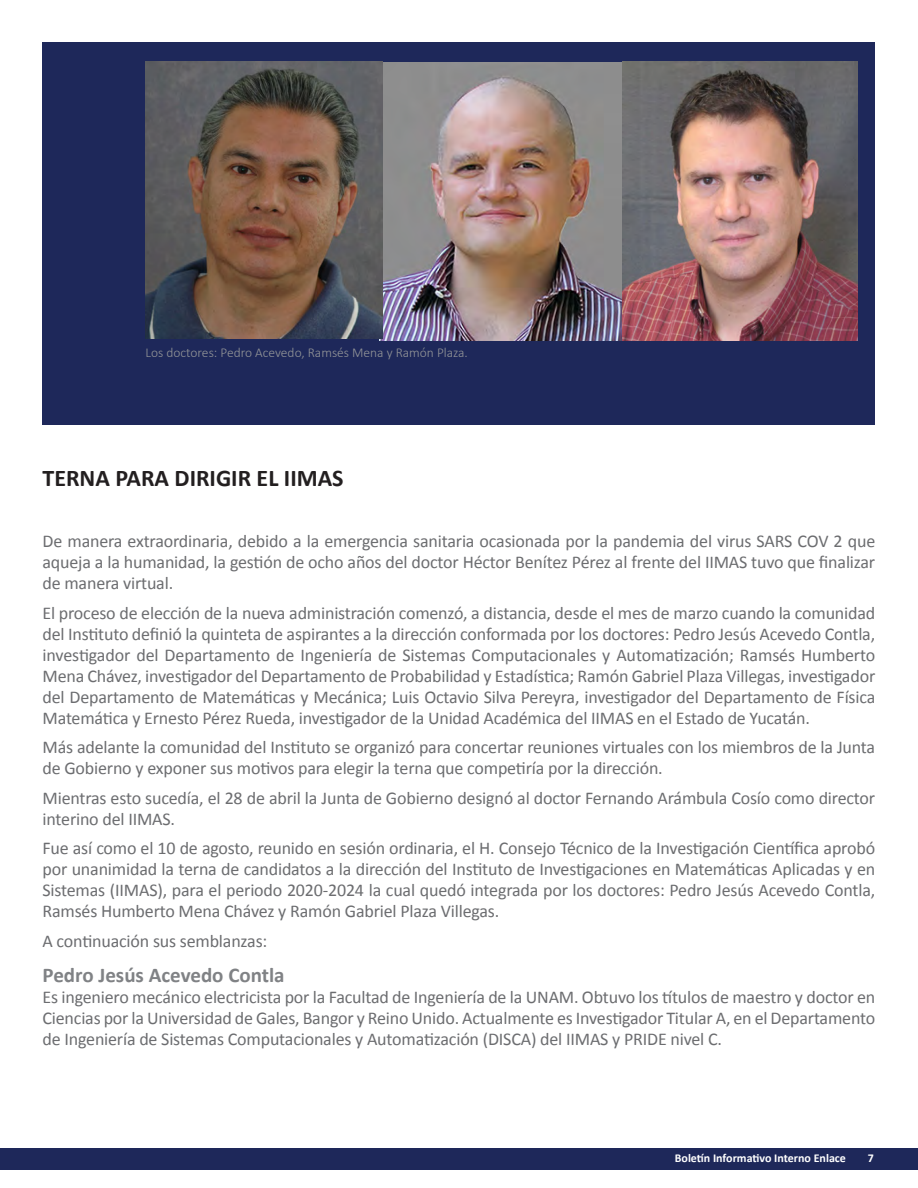
<style>
.page{position:relative;width:918px;height:1188px;background:#fff}
.page>*{position:absolute;margin:0;border:0;box-sizing:border-box;transform-origin:0 0}
.Subtítulo{font:700 24px "Calibri";color:#231f20}
.SubSub{font:700 21px "Calibri";color:#808285}
.Texto_s_Sangría{font:18px/21px "Calibri";letter-spacing:-.01em;color:#6c6d70;text-align:justify}
.Pie_de_foto{font:300 13.5px "Calibri";color:#939598}
.t1{font:700 12px "Calibri";color:#fff}
</style>
<div class="page">
<div style="left:0;top:1148px;width:918px;height:21px;background:#1e285a"></div>
<div style="left:43px;top:43px;width:832px;height:382px;background:#1e285a"></div>
<img style="left:380px;top:62px;width:477px;height:278px">
<img style="left:145px;top:62px;width:237px;height:276px">
<p class="Pie_de_foto" style="left:145px;top:344px;width:324px">Los doctores: Pedro Acevedo, Ramsés Mena y Ramón Plaza.</p>
<p class="Subtítulo" style="left:43px;top:462px;width:303px">TERNA PARA DIRIGIR EL IIMAS</p>
<p class="Texto_s_Sangría" style="left:43px;top:531px;width:834px">De manera extraordinaria, debido a la emergencia sanitaria ocasionada por la pandemia del virus SARS COV 2 que aqueja a la humanidad, la gestión de ocho años del doctor Héctor Benítez Pérez al frente del IIMAS tuvo que finalizar de manera virtual.</p>
<p class="Texto_s_Sangría" style="left:43px;top:602px;width:834px">El proceso de elección de la nueva administración comenzó, a distancia, desde el mes de marzo cuando la comunidad del Instituto definió la quinteta de aspirantes a la dirección conformada por los doctores: Pedro Jesús Acevedo Contla, investigador del Departamento de Ingeniería de Sistemas Computacionales y Automatización; Ramsés Humberto Mena Chávez, investigador del Departamento de Probabilidad y Estadística; Ramón Gabriel Plaza Villegas, investigador del Departamento de Matemáticas y Mecánica; Luis Octavio Silva Pereyra, investigador del Departamento de Física Matemática y Ernesto Pérez Rueda, investigador de la Unidad Académica del IIMAS en el Estado de Yucatán.</p>
<p class="Texto_s_Sangría" style="left:43px;top:737px;width:834px">Más adelante la comunidad del Instituto se organizó para concertar reuniones virtuales con los miembros de la Junta de Gobierno y exponer sus motivos para elegir la terna que competiría por la dirección.</p>
<p class="Texto_s_Sangría" style="left:43px;top:787px;width:834px">Mientras esto sucedía, el 28 de abril la Junta de Gobierno designó al doctor Fernando Arámbula Cosío como director interino del IIMAS.</p>
<p class="Texto_s_Sangría" style="left:43px;top:838px;width:834px">Fue así como el 10 de agosto, reunido en sesión ordinaria, el H. Consejo Técnico de la Investigación Científica aprobó por unanimidad la terna de candidatos a la dirección del Instituto de Investigaciones en Matemáticas Aplicadas y en Sistemas (IIMAS), para el periodo 2020-2024 la cual quedó integrada por los doctores: Pedro Jesús Acevedo Contla, Ramsés Humberto Mena Chávez y Ramón Gabriel Plaza Villegas.</p>
<p class="Texto_s_Sangría" style="left:43px;top:930px;width:226px">A continuación sus semblanzas:</p>
<p class="SubSub" style="left:43px;top:962px;width:244px">Pedro Jesús Acevedo Contla</p>
<p class="Texto_s_Sangría" style="left:43px;top:987px;width:834px">Es ingeniero mecánico electricista por la Facultad de Ingeniería de la UNAM. Obtuvo los títulos de maestro y doctor en Ciencias por la Universidad de Gales, Bangor y Reino Unido. Actualmente es Investigador Titular A, en el Departamento de Ingeniería de Sistemas Computacionales y Automatización (DISCA) del IIMAS y PRIDE nivel C.</p>
<p class="t1" style="left:675px;top:1151px;width:173px">Boletín Informativo Interno Enlace</p>
<p class="t1" style="left:868px;top:1151px;width:8px">7</p>
</div>
